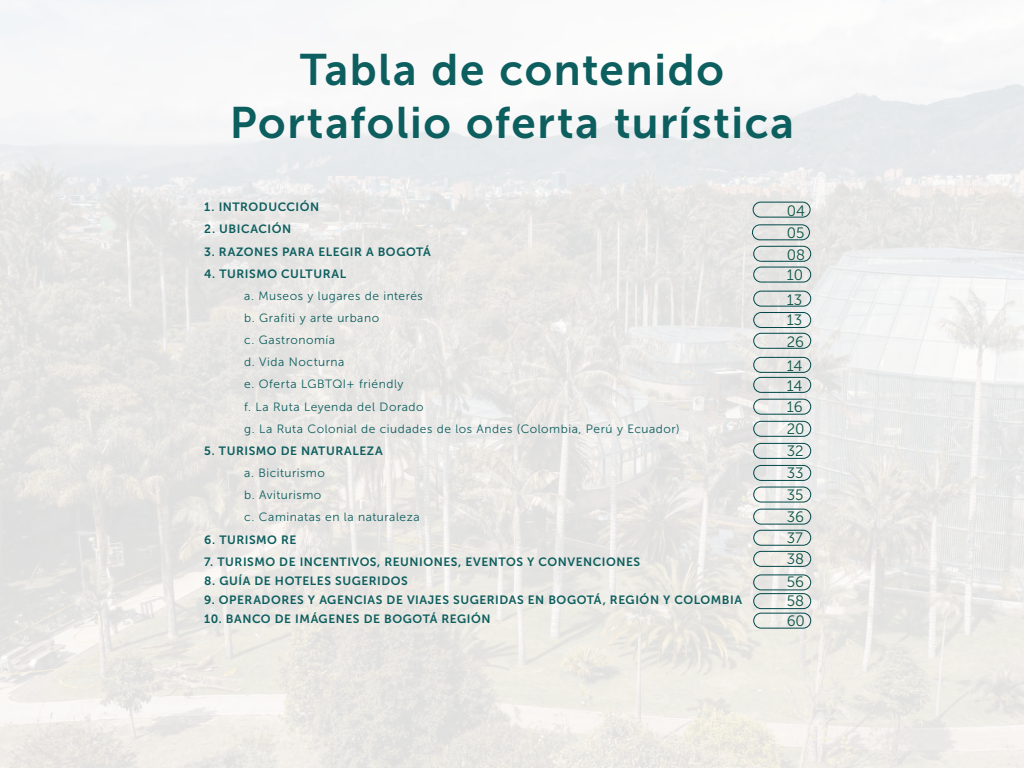
<style>
.page{position:relative;width:1024px;height:768px;background:#fff}
.page>*{position:absolute;margin:0;border:0;box-sizing:border-box;transform-origin:0 0}
.t1{font:44px/52.8px "Museo Sans 700";letter-spacing:.035em;color:#0d5e5e;text-align:center}
.t2{font:15px/21.7px "Museo Sans 300";color:#0d5445;text-align:justify}
.t3{font:12px "Museo Sans 700";letter-spacing:.045em;color:#0d5e5e}
.t4{font:12px "Museo Sans 300";letter-spacing:.045em;color:#0d5e5e}
</style>
<div class="page">
<img style="left:0;top:0;width:1024px;height:768px">
<div style="left:750px;top:199px;width:75px;height:35px;background:#000;opacity:.24"></div>
<div style="left:753px;top:202px;width:57px;height:15px;border:1px solid #004749;border-radius:8px"></div>
<div style="left:749px;top:222px;width:76px;height:34px;background:#000;opacity:.24"></div>
<div style="left:752px;top:225px;width:58px;height:15px;border:1px solid #004749;border-radius:8px"></div>
<div style="left:751px;top:243px;width:75px;height:35px;background:#000;opacity:.24"></div>
<div style="left:754px;top:246px;width:57px;height:15px;border:1px solid #004749;border-radius:8px"></div>
<div style="left:751px;top:264px;width:75px;height:35px;background:#000;opacity:.24"></div>
<div style="left:754px;top:267px;width:57px;height:15px;border:1px solid #004749;border-radius:8px"></div>
<div style="left:751px;top:330px;width:75px;height:35px;background:#000;opacity:.24"></div>
<div style="left:754px;top:333px;width:57px;height:15px;border:1px solid #004749;border-radius:8px"></div>
<div style="left:751px;top:288px;width:75px;height:35px;background:#000;opacity:.24"></div>
<div style="left:754px;top:291px;width:57px;height:15px;border:1px solid #004749;border-radius:8px"></div>
<div style="left:751px;top:354px;width:75px;height:35px;background:#000;opacity:.24"></div>
<div style="left:754px;top:357px;width:57px;height:15px;border:1px solid #004749;border-radius:8px"></div>
<div style="left:751px;top:374px;width:75px;height:35px;background:#000;opacity:.24"></div>
<div style="left:754px;top:377px;width:57px;height:16px;border:1px solid #004749;border-radius:8px"></div>
<div style="left:751px;top:309px;width:75px;height:35px;background:#000;opacity:.24"></div>
<div style="left:754px;top:312px;width:57px;height:16px;border:1px solid #004749;border-radius:8px"></div>
<div style="left:751px;top:396px;width:75px;height:35px;background:#000;opacity:.24"></div>
<div style="left:754px;top:399px;width:57px;height:15px;border:1px solid #004749;border-radius:8px"></div>
<div style="left:751px;top:418px;width:75px;height:35px;background:#000;opacity:.24"></div>
<div style="left:754px;top:421px;width:57px;height:15px;border:1px solid #004749;border-radius:8px"></div>
<div style="left:751px;top:484px;width:75px;height:35px;background:#000;opacity:.24"></div>
<div style="left:754px;top:487px;width:57px;height:15px;border:1px solid #004749;border-radius:8px"></div>
<div style="left:751px;top:527px;width:75px;height:35px;background:#000;opacity:.24"></div>
<div style="left:754px;top:530px;width:57px;height:15px;border:1px solid #004749;border-radius:8px"></div>
<div style="left:751px;top:548px;width:75px;height:35px;background:#000;opacity:.24"></div>
<div style="left:754px;top:551px;width:57px;height:15px;border:1px solid #004749;border-radius:8px"></div>
<div style="left:751px;top:572px;width:75px;height:34px;background:#000;opacity:.24"></div>
<div style="left:754px;top:575px;width:57px;height:15px;border:1px solid #004749;border-radius:8px"></div>
<div style="left:751px;top:590px;width:75px;height:35px;background:#000;opacity:.24"></div>
<div style="left:754px;top:594px;width:57px;height:15px;border:1px solid #004749;border-radius:8px"></div>
<div style="left:751px;top:610px;width:75px;height:35px;background:#000;opacity:.24"></div>
<div style="left:754px;top:613px;width:57px;height:15px;border:1px solid #004749;border-radius:8px"></div>
<div style="left:751px;top:440px;width:75px;height:35px;background:#000;opacity:.24"></div>
<div style="left:754px;top:443px;width:57px;height:16px;border:1px solid #004749;border-radius:8px"></div>
<div style="left:751px;top:506px;width:75px;height:35px;background:#000;opacity:.24"></div>
<div style="left:754px;top:509px;width:57px;height:15px;border:1px solid #004749;border-radius:8px"></div>
<div style="left:751px;top:462px;width:75px;height:35px;background:#000;opacity:.24"></div>
<div style="left:754px;top:465px;width:57px;height:16px;border:1px solid #004749;border-radius:8px"></div>
<h1 class="t1" style="left:230px;top:43px;width:566px">Tabla de contenido<br>Portafolio oferta turística</h1>
<p class="t3" style="left:204px;top:201px;width:117px">1. INTRODUCCIÓN</p>
<p class="t3" style="left:204px;top:223px;width:88px">2. UBICACIÓN</p>
<p class="t3" style="left:204px;top:245px;width:228px">3. RAZONES PARA ELEGIR A BOGOTÁ</p>
<p class="t3" style="left:204px;top:267px;width:143px">4. TURISMO CULTURAL</p>
<p class="t4" style="left:244px;top:289px;width:180px">a. Museos y lugares de interés</p>
<p class="t4" style="left:244px;top:311px;width:136px">b. Grafiti y arte urbano</p>
<p class="t4" style="left:244px;top:334px;width:92px">c. Gastronomía</p>
<p class="t4" style="left:244px;top:356px;width:102px">d. Vida Nocturna</p>
<p class="t4" style="left:244px;top:378px;width:161px">e. Oferta LGBTQI+ friéndly</p>
<p class="t4" style="left:244px;top:400px;width:181px">f. La Ruta Leyenda del Dorado</p>
<p class="t4" style="left:244px;top:423px;width:437px">g. La Ruta Colonial de ciudades de los Andes (Colombia, Perú y Ecuador)</p>
<p class="t3" style="left:204px;top:444px;width:180px">5. TURISMO DE NATURALEZA</p>
<p class="t4" style="left:244px;top:466px;width:82px">a. Biciturismo</p>
<p class="t4" style="left:244px;top:489px;width:79px">b. Aviturismo</p>
<p class="t4" style="left:244px;top:511px;width:177px">c. Caminatas en la naturaleza</p>
<p class="t3" style="left:204px;top:555px;width:437px">7. TURISMO DE INCENTIVOS, REUNIONES, EVENTOS Y CONVENCIONES</p>
<p class="t3" style="left:204px;top:533px;width:94px">6. TURISMO RE</p>
<p class="t3" style="left:204px;top:574px;width:205px">8. GUÍA DE HOTELES SUGERIDOS</p>
<p class="t3" style="left:204px;top:593px;width:539px">9. OPERADORES Y AGENCIAS DE VIAJES SUGERIDAS EN BOGOTÁ, REGIÓN Y COLOMBIA</p>
<p class="t3" style="left:204px;top:612px;width:288px">10. BANCO DE IMÁGENES DE BOGOTÁ REGIÓN</p>
<p class="t2" style="left:787px;top:200px;width:20px">04<br>05<br>08<br>10</p>
<p class="t2" style="left:787px;top:289px;width:17px">13</p>
<p class="t2" style="left:787px;top:309px;width:17px">13</p>
<p class="t2" style="left:787px;top:331px;width:19px">26</p>
<p class="t2" style="left:787px;top:356px;width:17px;line-height:20px">14<br>14</p>
<p class="t2" style="left:787px;top:396px;width:19px;text-align:left">16<br>20<br>32<br>33<br>35<br>36<br>37<br>38</p>
<p class="t2" style="left:787px;top:573px;width:20px;line-height:19.1px">56<br>58<br>60</p>
</div>
